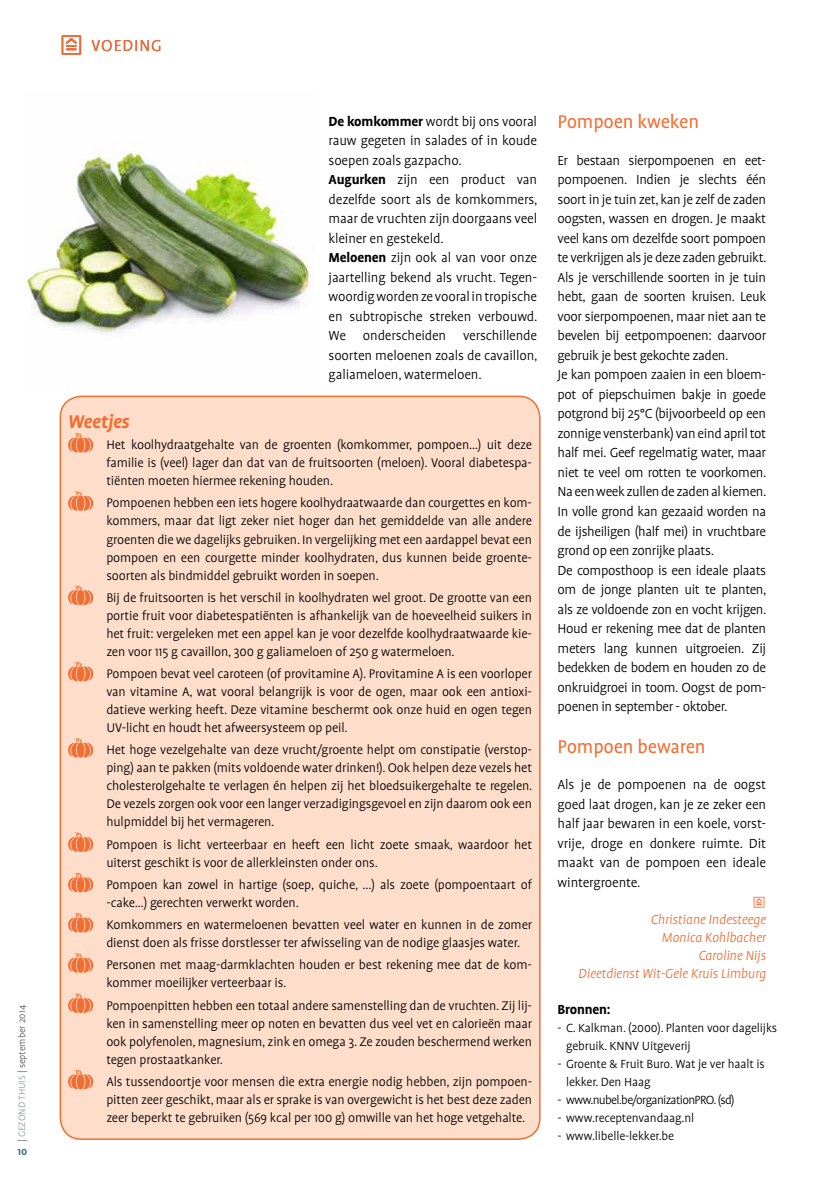
<style>
.page{position:relative;width:830px;height:1191px;background:#fff}
.page>*{position:absolute;margin:0;border:0;box-sizing:border-box;transform-origin:0 0}
.t1{font:21px "Profile Pro";letter-spacing:-.01em;color:#f36e32}
.t2{font:italic 700 21px "Profile Pro";letter-spacing:-.01em;color:#f36e32}
.t3{font:300 18px "Profile Pro";color:#f36e32}
.t4{font:300 15px/19.5px "Profile Pro";letter-spacing:-.025em;color:#000}
.t5{font:italic 300 15px/18px "Profile Pro";letter-spacing:-.01em;color:#f36e32;text-align:right}
.t6{font:700 15px "Profile Pro";letter-spacing:-.01em;color:#000}
.t7{font:300 14.25px/18px "Profile Pro";letter-spacing:-.01em;color:#000;text-align:justify}
.t8{font:300 13.5px/18px "Profile Pro";letter-spacing:-.01em;color:#000}
.t9{font:300 13.5px "Profile Pro";letter-spacing:-.05em;color:#000}
.t10{font:13.5px "Button Bonus Square Positive";color:#f36e32}
.t11{font:700 12px "Profile Pro";color:#48767e}
.t12{font:300 10.5px "Profile Pro";color:#58595b}
.s1{color:#8d9fa6}
.s2{font-family:"Button Bonus Square Positive";font-weight:400;font-size:24px;color:#c0382b}
.s3{color:#c0382b}
.s4{font-weight:700}
</style>
<div class="page">
<img style="left:26px;top:143px;width:284px;height:190px">
<div style="left:60px;top:396px;width:479px;height:743px;background:#fedeca;border-radius:21px"></div>
<svg style="left:68px;top:433px;width:26px;height:20px"></svg>
<svg style="left:68px;top:491px;width:26px;height:20px"></svg>
<svg style="left:68px;top:585px;width:26px;height:20px"></svg>
<svg style="left:68px;top:662px;width:26px;height:19px"></svg>
<svg style="left:68px;top:738px;width:26px;height:20px"></svg>
<svg style="left:68px;top:832px;width:26px;height:20px"></svg>
<svg style="left:68px;top:872px;width:26px;height:20px"></svg>
<svg style="left:68px;top:913px;width:26px;height:19px"></svg>
<svg style="left:68px;top:953px;width:26px;height:20px"></svg>
<svg style="left:68px;top:993px;width:26px;height:20px"></svg>
<svg style="left:68px;top:1069px;width:26px;height:20px"></svg>
<p class="t12" style="left:16px;top:1142px;width:138px;rotate:-90deg">| <span class="s1">GEZOND THUIS</span> | september 2014</p>
<p class="t11" style="left:18px;top:1144px;width:11px">10</p>
<p class="t3" style="left:60px;top:36px;width:73px"><span class="s2">q</span> <span class="s3">V</span>o<span class="s3">e</span>ding</p>
<p class="t4" style="left:328px;top:112px;width:210px"><span class="s4">De komkommer</span> wordt bij ons vooral rauw gegeten in salades of in koude soepen zoals gazpacho.<br><span class="s4">Augurken</span> zijn een product van dezelfde soort als de komkommers, maar de vruchten zijn doorgaans veel kleiner en gestekeld.<br><span class="s4">Meloenen</span> zijn ook al van voor onze jaartelling bekend als vrucht. Tegen&shy;woordig worden ze vooral in tropische en subtropische streken verbouwd.<br>We onderscheiden verschillende soorten meloenen zoals de cavaillon, galiameloen, watermeloen.</p>
<h1 class="t1" style="left:557px;top:110px;width:143px">Pompoen kweken</h1>
<p class="t4" style="left:557px;top:151px;width:210px">Er bestaan sierpompoenen en eet&shy;pompoenen. Indien je slechts één soort in je tuin zet, kan je zelf de zaden oogsten, wassen en drogen. Je maakt veel kans om dezelfde soort pompoen te verkrijgen als je deze zaden gebruikt.<br>Als je verschillende soorten in je tuin hebt, gaan de soorten kruisen. Leuk voor sierpompoenen, maar niet aan te bevelen bij eetpompoenen: daarvoor gebruik je best gekochte zaden.<br>Je kan pompoen zaaien in een bloem&shy;pot of piepschuimen bakje in goede potgrond bij 25°C (bijvoorbeeld op een zonnige vensterbank) van eind april tot half mei. Geef regelmatig water, maar niet te veel om rotten te voorkomen.<br>Na een week zullen de zaden al kiemen.<br>In volle grond kan gezaaid worden na de ijsheiligen (half mei) in vruchtbare grond op een zonrijke plaats.<br>De composthoop is een ideale plaats om de jonge planten uit te planten, als ze voldoende zon en vocht krijgen.<br>Houd er rekening mee dat de planten meters lang kunnen uitgroeien. Zij bedekken de bodem en houden zo de onkruidgroei in toom. Oogst de pom&shy;poenen in september - oktober.</p>
<h1 class="t1" style="left:557px;top:734px;width:150px">Pompoen bewaren</h1>
<p class="t4" style="left:557px;top:775px;width:210px;text-align:justify">Als je de pompoenen na de oogst goed laat drogen, kan je ze zeker een half jaar bewaren in een koele, vorst&shy;vrije, droge en donkere ruimte. Dit maakt van de pompoen een ideale wintergroente.</p>
<p class="t10" style="left:752px;top:896px;width:15px">q</p>
<p class="t5" style="left:578px;top:911px;width:189px">Christiane Indesteege<br>Monica Kohlbacher<br>Caroline Nijs<br>Dieetdienst Wit-Gele Kruis Limburg</p>
<p class="t6" style="left:557px;top:1000px;width:55px">Bronnen:</p>
<p class="t8" style="left:566px;top:1019px;width:212px;text-indent:-9px">- C. Kalkman. (2000). Planten voor dagelijks gebruik. KNNV Uitgeverij</p>
<p class="t8" style="left:566px;top:1055px;width:200px;text-indent:-9px">- Groente &amp; Fruit Buro. Wat je ver haalt is lekker. Den Haag</p>
<p class="t9" style="left:557px;top:1092px;width:178px">- www.nubel.be/organizationPRO. (sd)</p>
<p class="t8" style="left:557px;top:1109px;width:138px">- www.receptenvandaag.nl</p>
<p class="t8" style="left:557px;top:1127px;width:118px">- www.libelle-lekker.be</p>
<h1 class="t2" style="left:68px;top:409px;width:63px">Weetjes</h1>
<p class="t7" style="left:106px;top:436px;width:427px">Het koolhydraatgehalte van de groenten (komkommer, pompoen…) uit deze familie is (veel) lager dan dat van de fruitsoorten (meloen). Vooral diabetespa&shy;tiënten moeten hiermee rekening houden.</p>
<p class="t7" style="left:106px;top:495px;width:427px">Pompoenen hebben een iets hogere koolhydraatwaarde dan courgettes en kom&shy;kommers, maar dat ligt zeker niet hoger dan het gemiddelde van alle andere groenten die we dagelijks gebruiken. In vergelijking met een aardappel bevat een pompoen en een courgette minder koolhydraten, dus kunnen beide groente&shy;soorten als bindmiddel gebruikt worden in soepen.</p>
<p class="t7" style="left:106px;top:589px;width:427px">Bij de fruitsoorten is het verschil in koolhydraten wel groot. De grootte van een portie fruit voor diabetespatiënten is afhankelijk van de hoeveelheid suikers in het fruit: vergeleken met een appel kan je voor dezelfde koolhydraatwaarde kie&shy;zen voor 115 g cavaillon, 300 g galiameloen of 250 g watermeloen.</p>
<p class="t7" style="left:106px;top:665px;width:427px">Pompoen bevat veel caroteen (of provitamine A). Provitamine A is een voorloper van vitamine A, wat vooral belangrijk is voor de ogen, maar ook een antioxi&shy;datieve werking heeft. Deze vitamine beschermt ook onze huid en ogen tegen UV-licht en houdt het afweersysteem op peil.</p>
<p class="t7" style="left:106px;top:741px;width:427px">Het hoge vezelgehalte van deze vrucht/groente helpt om constipatie (verstop&shy;ping) aan te pakken (mits voldoende water drinken!). Ook helpen deze vezels het cholesterolgehalte te verlagen én helpen zij het bloedsuikergehalte te regelen.<br>De vezels zorgen ook voor een langer verzadigingsgevoel en zijn daarom ook een hulpmiddel bij het vermageren.</p>
<p class="t7" style="left:106px;top:836px;width:427px">Pompoen is licht verteerbaar en heeft een licht zoete smaak, waardoor het uiterst geschikt is voor de allerkleinsten onder ons.</p>
<p class="t7" style="left:106px;top:876px;width:427px">Pompoen kan zowel in hartige (soep, quiche, ...) als zoete (pompoentaart of -cake…) gerechten verwerkt worden.</p>
<p class="t7" style="left:106px;top:916px;width:427px">Komkommers en watermeloenen bevatten veel water en kunnen in de zomer dienst doen als frisse dorstlesser ter afwisseling van de nodige glaasjes water.</p>
<p class="t7" style="left:106px;top:956px;width:427px">Personen met maag-darmklachten houden er best rekening mee dat de kom&shy;kommer moeilijker verteerbaar is.</p>
<p class="t7" style="left:106px;top:997px;width:427px">Pompoenpitten hebben een totaal andere samenstelling dan de vruchten. Zij lij&shy;ken in samenstelling meer op noten en bevatten dus veel vet en calorieën maar ook polyfenolen, magnesium, zink en omega 3. Ze zouden beschermend werken tegen prostaatkanker.</p>
<p class="t7" style="left:106px;top:1073px;width:427px">Als tussendoortje voor mensen die extra energie nodig hebben, zijn pompoen&shy;pitten zeer geschikt, maar als er sprake is van overgewicht is het best deze zaden zeer beperkt te gebruiken (569 kcal per 100 g) omwille van het hoge vetgehalte.</p>
</div>
